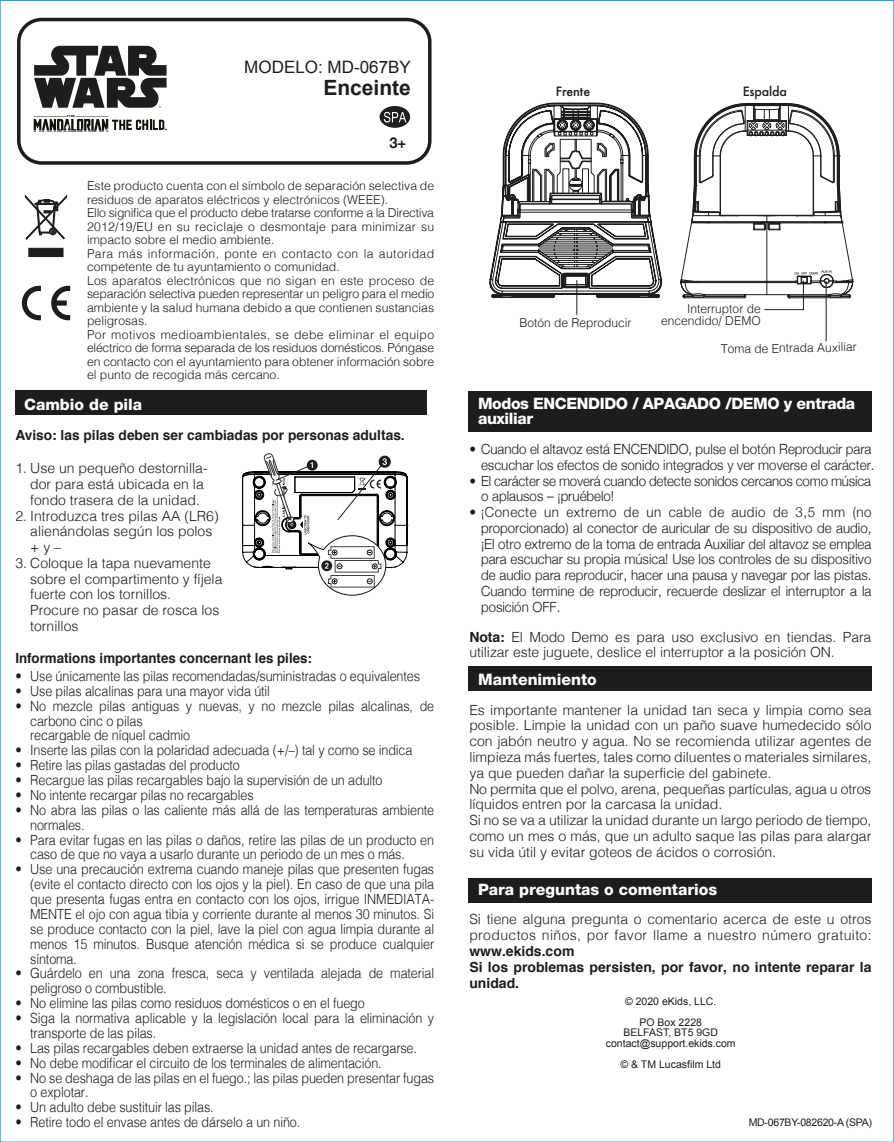
<style>
.page{position:relative;width:894px;height:1142px;background:#fff}
.page>*{position:absolute;margin:0;border:0;box-sizing:border-box;transform-origin:0 0}
.t1{font:700 21px "Arial";color:#1d1d1b}
.t2{font:16.97px "Arial";color:#1d1d1b}
.t3{font:800 15.75px "Helvetica Neue";color:#fff}
.t4{font:800 15.75px/15.8px "Helvetica Neue";letter-spacing:-.025em;color:#fff}
.t5{font:700 14.88px "Helvetica Neue";color:#1d1d1b}
.t6{font:300 14px/14.9px "Helvetica";letter-spacing:-.01em;color:#1d1d1b;scale:.9 1}
.t7{font:300 14px/15.8px "Helvetica";letter-spacing:-.01em;color:#1d1d1b}
.t8{font:300 14px/15.8px "Helvetica Neue";color:#1d1d1b;text-align:right;scale:.95 1}
.t9{font:700 14px/15.8px "Helvetica";color:#1d1d1b}
.t10{font:300 14px/15.8px "Helvetica";letter-spacing:.025em;color:#1d1d1b}
.t11{font:700 14px "Helvetica";color:#1d1d1b;scale:.95 1}
.t12{font:500 12.42px "Futura";letter-spacing:-.01em;color:#1d1d1b}
.t13{font:300 12.25px/13.5px "Helvetica";color:#1d1d1b}
.t14{font:10.5px/21px "Arial";color:#1d1d1b;text-align:center}
.t15{font:10.5px "Arial";letter-spacing:-.025em;color:#1d1d1b}
.s1{font-weight:700}
</style>
<div class="page">
<div style="left:469px;top:878px;width:402px;height:24px;background:#1d1d1b"></div>
<div style="left:469px;top:665px;width:402px;height:25px;background:#1d1d1b"></div>
<div style="left:379px;top:106px;width:31px;height:22px;background:#1d1d1b;border-radius:50%"></div>
<svg style="left:384px;top:112px;width:22px;height:10px"></svg>
<div style="left:15px;top:390px;width:412px;height:25px;background:#1d1d1b"></div>
<div style="left:469px;top:390px;width:402px;height:41px;background:#1d1d1b"></div>
<div style="left:29px;top:248px;width:34px;height:9px;background:#1d1d1b;border:1px solid #1d1d1b"></div>
<svg style="left:25px;top:195px;width:42px;height:45px"></svg>
<svg style="left:51px;top:286px;width:19px;height:34px"></svg>
<svg style="left:22px;top:286px;width:19px;height:34px"></svg>
<div style="left:17px;top:18px;width:414px;height:147px;border:4px solid #1d1d1b;border-radius:23px"></div>
<svg style="left:34px;top:46px;width:132px;height:62px"></svg>
<svg style="left:34px;top:115px;width:133px;height:16px"></svg>
<svg style="left:242px;top:453px;width:165px;height:142px"></svg>
<svg style="left:489px;top:103px;width:173px;height:195px"></svg>
<hr style="left:576px;top:280px;width:1px;height:35px;background:#1d1d1b">
<svg style="left:680px;top:103px;width:173px;height:207px"></svg>
<hr style="left:825px;top:281px;width:1px;height:60px;background:#1d1d1b">
<p class="t2" style="left:244px;top:56px;width:168px">MODELO: MD-067BY</p>
<h1 class="t1" style="left:323px;top:74px;width:89px">Enceinte</h1>
<p class="t5" style="left:389px;top:131px;width:18px">3+</p>
<p class="t13" style="left:87px;top:178px;width:349px">Este producto cuenta con el símbolo de separación selectiva de residuos de aparatos eléctricos y electrónicos (WEEE).<br>Ello significa que el producto debe tratarse conforme a la Directiva 2012/19/EU en su reciclaje o desmontaje para minimizar su impacto sobre el medio ambiente.<br>Para más información, ponte en contacto con la autoridad competente de tu ayuntamiento o comunidad.<br>Los aparatos electrónicos que no sigan en este proceso de separación selectiva pueden representar un peligro para el medio ambiente y la salud humana debido a que contienen sustancias peligrosas.<br>Por motivos medioambientales, se debe eliminar el equipo eléctrico de forma separada de los residuos domésticos. Póngase en contacto con el ayuntamiento para obtener información sobre el punto de recogida más cercano.</p>
<p class="t3" style="left:24px;top:395px;width:120px">Cambio de pila</p>
<p class="t9" style="left:15px;top:427px;width:391px">Aviso: las pilas deben ser cambiadas por personas adultas.</p>
<p class="t7" style="left:30px;top:459px;width:179px;text-indent:-15px">1. Use un pequeño destornilla&shy;dor para está ubicada en la fondo trasera de la unidad.</p>
<p class="t7" style="left:30px;top:507px;width:190px;text-indent:-15px">2. Introduzca tres pilas AA (LR6) alienándolas según los polos + y –</p>
<p class="t7" style="left:30px;top:554px;width:194px;text-indent:-15px">3. Coloque la tapa nuevamente sobre el compartimento y fíjela fuerte con los tornillos.<br>Procure no pasar de rosca los tornillos</p>
<p class="t11" style="left:15px;top:646px;width:313px">Informations importantes concernant les piles:</p>
<p class="t6" style="left:15px;top:667px;width:451px">• Use únicamente las pilas recomendadas/suministradas o equivalentes</p>
<p class="t6" style="left:15px;top:682px;width:284px">• Use pilas alcalinas para una mayor vida útil</p>
<p class="t6" style="left:30px;top:697px;width:450px;text-indent:-15px">• No mezcle pilas antiguas y nuevas, y no mezcle pilas alcalinas, de carbono cinc o pilas<br>recargable de níquel cadmio</p>
<p class="t6" style="left:15px;top:741px;width:442px">• Inserte las pilas con la polaridad adecuada (+/–) tal y como se indica</p>
<p class="t6" style="left:15px;top:756px;width:251px">• Retire las pilas gastadas del producto</p>
<p class="t6" style="left:15px;top:771px;width:409px">• Recargue las pilas recargables bajo la supervisión de un adulto</p>
<p class="t6" style="left:15px;top:786px;width:266px">• No intente recargar pilas no recargables</p>
<p class="t6" style="left:30px;top:801px;width:450px;text-indent:-15px">• No abra las pilas o las caliente más allá de las temperaturas ambiente normales.</p>
<p class="t6" style="left:30px;top:831px;width:450px;text-indent:-15px">• Para evitar fugas en las pilas o daños, retire las pilas de un producto en caso de que no vaya a usarlo durante un periodo de un mes o más.</p>
<p class="t6" style="left:30px;top:860px;width:450px;text-align:justify;text-indent:-15px">• Use una precaución extrema cuando maneje pilas que presenten fugas (evite el contacto directo con los ojos y la piel). En caso de que una pila que presenta fugas entra en contacto con los ojos, irrigue INMEDIATA-MENTE el ojo con agua tibia y corriente durante al menos 30 minutos. Si se produce contacto con la piel, lave la piel con agua limpia durante al menos 15 minutos. Busque atención médica si se produce cualquier síntoma.</p>
<p class="t6" style="left:30px;top:964px;width:450px;text-indent:-15px">• Guárdelo en una zona fresca, seca y ventilada alejada de material peligroso o combustible.</p>
<p class="t6" style="left:15px;top:994px;width:390px">• No elimine las pilas como residuos domésticos o en el fuego</p>
<p class="t6" style="left:30px;top:1009px;width:450px;text-indent:-15px">• Siga la normativa aplicable y la legislación local para la eliminación y transporte de las pilas.</p>
<p class="t6" style="left:15px;top:1039px;width:447px">• Las pilas recargables deben extraerse la unidad antes de recargarse.</p>
<p class="t6" style="left:15px;top:1054px;width:408px">• No debe modificar el circuito de los terminales de alimentación.</p>
<p class="t6" style="left:30px;top:1069px;width:450px;text-indent:-15px">• No se deshaga de las pilas en el fuego.; las pilas pueden presentar fugas o explotar.</p>
<p class="t6" style="left:15px;top:1098px;width:222px">• Un adulto debe sustituir las pilas.</p>
<p class="t6" style="left:15px;top:1113px;width:318px">• Retire todo el envase antes de dárselo a un niño.</p>
<p class="t12" style="left:555px;top:83px;width:36px">Frente</p>
<p class="t12" style="left:742px;top:83px;width:46px">Espalda</p>
<p class="t13" style="left:687px;top:301px;width:75px">Interruptor de</p>
<p class="t13" style="left:519px;top:315px;width:114px">Botón de Reproducir</p>
<p class="t13" style="left:661px;top:313px;width:101px">encendido/ DEMO</p>
<p class="t13" style="left:720px;top:341px;width:137px;rotate:-1deg">Toma de Entrada Auxiliar</p>
<p class="t4" style="left:478px;top:395px;width:378px">Modos ENCENDIDO / APAGADO /DEMO y entrada auxiliar</p>
<p class="t8" style="left:469px;top:440px;width:428px">• Cuando el altavoz está ENCENDIDO, pulse el botón Reproducir para escuchar los efectos de sonido integrados y ver moverse el carácter.</p>
<p class="t8" style="left:481px;top:471px;width:412px;text-align:left;text-indent:-12px">• El carácter se moverá cuando detecte sonidos cercanos como música o aplausos – ¡pruébelo!</p>
<p class="t8" style="left:481px;top:503px;width:412px;text-align:justify;text-indent:-12px">• ¡Conecte un extremo de un cable de audio de 3,5 mm (no proporcionado) al conector de auricular de su dispositivo de audio, ¡El otro extremo de la toma de entrada Auxiliar del altavoz se emplea para escuchar su propia música! Use los controles de su dispositivo de audio para reproducir, hacer una pausa y navegar por las pistas.<br>Cuando termine de reproducir, recuerde deslizar el interruptor a la posición OFF.</p>
<p class="t7" style="left:469px;top:629px;width:403px;line-height:14.9px"><span class="s1">Nota:</span> El Modo Demo es para uso exclusivo en tiendas. Para utilizar este juguete, deslice el interruptor a la posición ON.</p>
<p class="t3" style="left:478px;top:670px;width:120px">Mantenimiento</p>
<p class="t7" style="left:469px;top:700px;width:403px">Es importante mantener la unidad tan seca y limpia como sea posible. Limpie la unidad con un paño suave humedecido sólo con jabón neutro y agua. No se recomienda utilizar agentes de limpieza más fuertes, tales como diluentes o materiales similares, ya que pueden dañar la superficie del gabinete.<br>No permita que el polvo, arena, pequeñas partículas, agua u otros líquidos entren por la carcasa la unidad.<br>Si no se va a utilizar la unidad durante un largo periodo de tiempo, como un mes o más, que un adulto saque las pilas para alargar su vida útil y evitar goteos de ácidos o corrosión.</p>
<p class="t3" style="left:478px;top:879px;width:240px">Para preguntas o comentarios</p>
<p class="t10" style="left:469px;top:910px;width:403px">Si tiene alguna pregunta o comentario acerca de este u otros productos niños, por favor llame a nuestro número gratuito:</p>
<p class="t9" style="left:469px;top:943px;width:403px">www.ekids.com<br>Si los problemas persisten, por favor, no intente reparar la unidad.</p>
<p class="t14" style="left:625px;top:990px;width:93px">© 2020 eKids, LLC.<br>PO Box 2228</p>
<p class="t14" style="left:605px;top:1027px;width:131px;line-height:10.5px">BELFAST, BT5 9GD contact@support.ekids.com</p>
<p class="t14" style="left:620px;top:1053px;width:102px">© &amp; TM Lucasfilm Ltd</p>
<p class="t15" style="left:748px;top:1115px;width:125px">MD-067BY-082620-A (SPA)</p>
</div>
